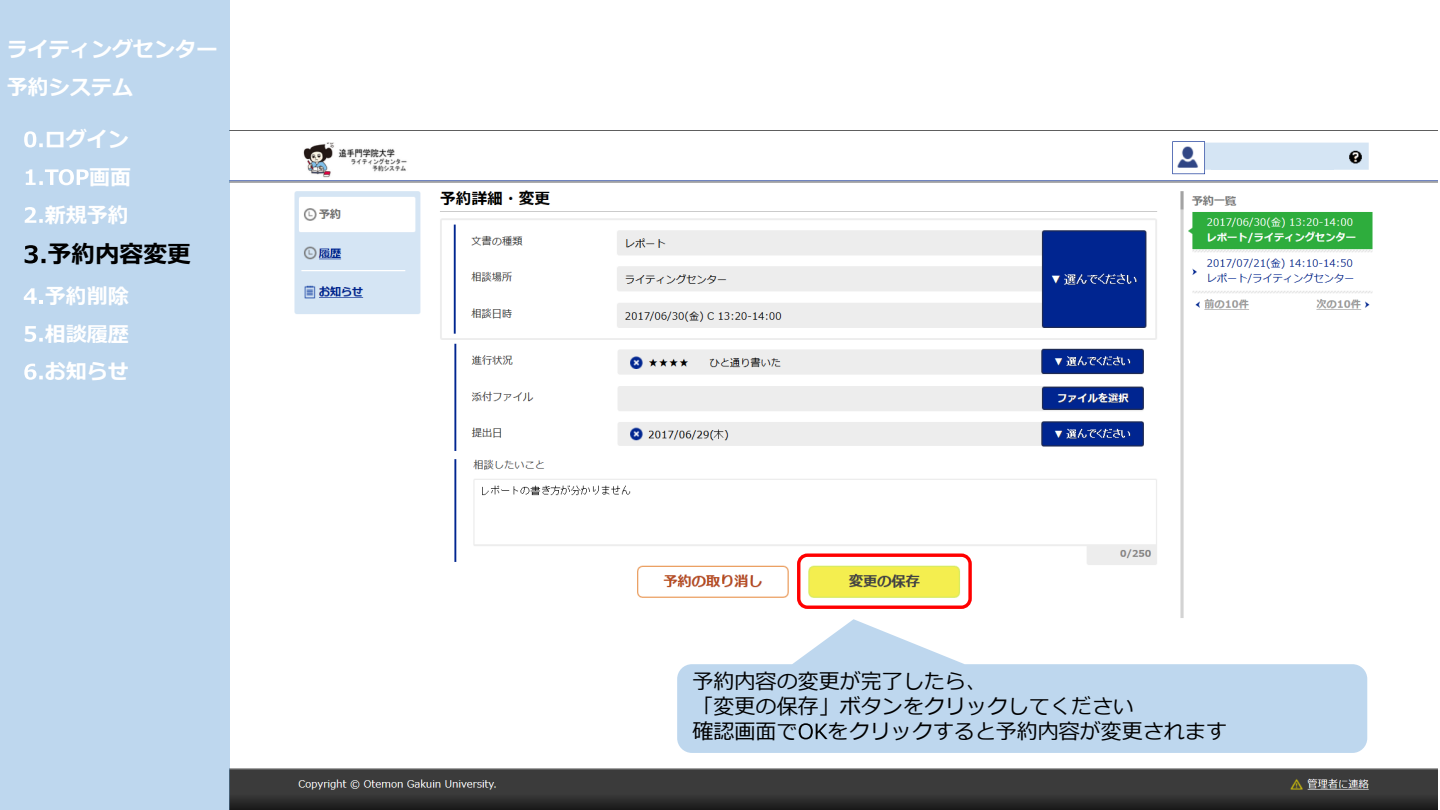
<style>
.page{position:relative;width:1440px;height:810px;background:#fff}
.page>*{position:absolute;margin:0;border:0;box-sizing:border-box;transform-origin:0 0}
.t1{font:700 24px "Meiryo";color:#000}
.t2{font:700 21.15px "Meiryo";color:#fff}
.t3{font:21px/25.2px "Meiryo";color:#000}
.t4{font:700 21px/37.8px "Meiryo";color:#fff}
</style>
<div class="page">
<img style="left:230px;top:141px;width:1207px;height:669px">
<div style="left:0;top:0;width:230px;height:810px;background:#bed7ee"></div>
<svg style="left:24px;top:131px;width:19px;height:16px"></svg>
<svg style="left:26px;top:169px;width:63px;height:16px"></svg>
<svg style="left:25px;top:207px;width:18px;height:16px"></svg>
<svg style="left:25px;top:245px;width:20px;height:19px"></svg>
<svg style="left:24px;top:288px;width:19px;height:16px"></svg>
<svg style="left:25px;top:326px;width:18px;height:16px"></svg>
<svg style="left:24px;top:364px;width:19px;height:16px"></svg>
<div style="left:1211px;top:151px;width:123px;height:19px;background:#d5e5f4"></div>
<svg style="left:677px;top:619px;width:690px;height:134px;fill:#bed7ee"></svg>
<svg style="left:799px;top:723px;width:29px;height:16px"></svg>
<div style="left:797px;top:553px;width:175px;height:56px;border:3px solid #f00;border-radius:9px"></div>
<p class="t4" style="left:7px;top:31px;width:212px">ライティングセンター予約システム</p>
<p class="t4" style="left:45px;top:122px;width:86px">ログイン</p>
<p class="t2" style="left:89px;top:163px;width:44px">画面</p>
<p class="t4" style="left:45px;top:197px;width:86px">新規予約</p>
<p class="t1" style="left:48px;top:238px;width:145px">予約内容変更</p>
<p class="t4" style="left:45px;top:278px;width:86px">予約削除</p>
<p class="t2" style="left:45px;top:319px;width:86px">相談履歴</p>
<p class="t4" style="left:45px;top:354px;width:86px">お知らせ</p>
<p class="t3" style="left:692px;top:670px;width:443px">予約内容の変更が完了したら、<br>「変更の保存」ボタンをクリックしてください確認画面で</p>
<p class="t3" style="left:828px;top:720px;width:401px">をクリックすると予約内容が変更されます</p>
</div>
